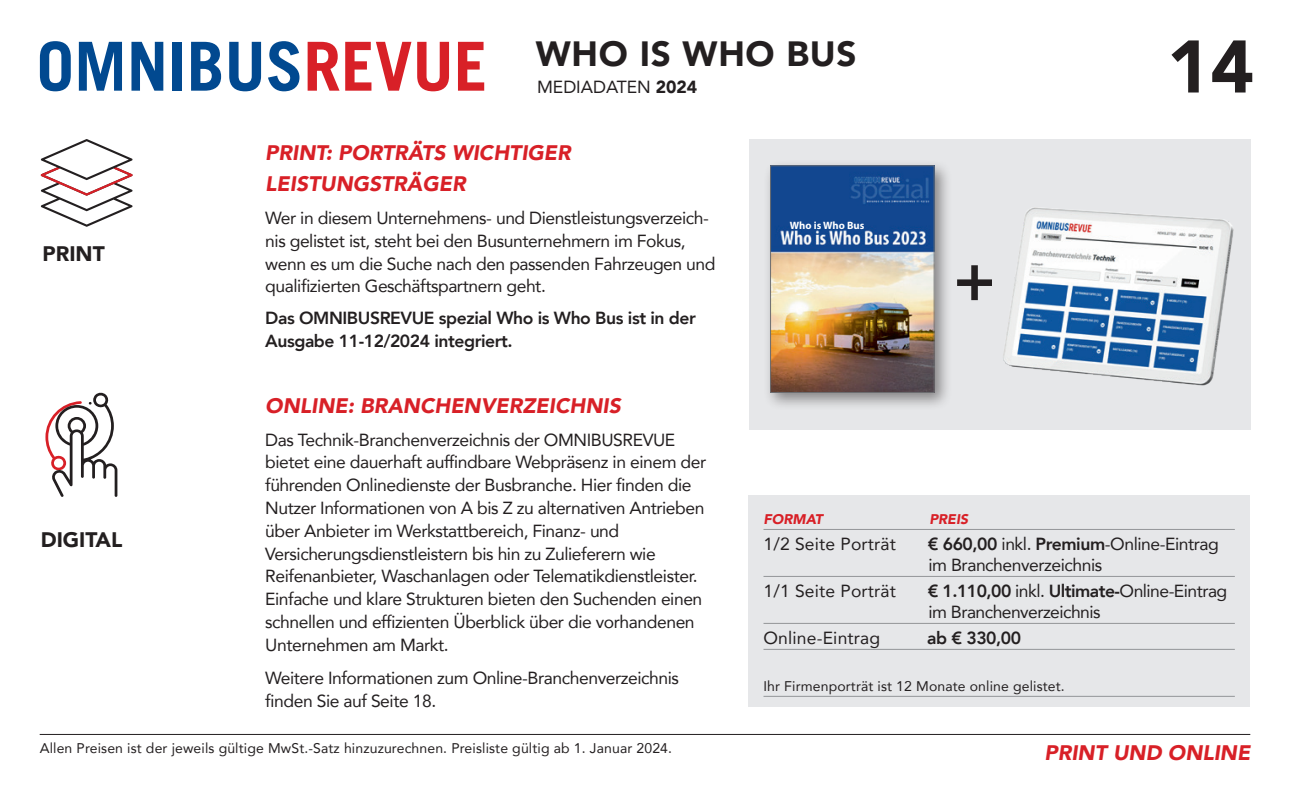
<style>
.page{position:relative;width:1290px;height:794px;background:#fff}
.page>*{position:absolute;margin:0;border:0;box-sizing:border-box;transform-origin:0 0}
.t1{font:900 73.5px "Avenir";color:#231f20}
.t2{font:800 64.4px "Avenir";color:#231f20}
.t3{font:900 35px "Avenir";letter-spacing:.02em;color:#231f20}
.t4{font:italic 900 21px/31.5px "Avenir";color:#d82027}
.t5{font:900 21px "Avenir";color:#231f20}
.t6{font:17.5px/22.8px "Avenir";letter-spacing:-.025em;color:#231f20}
.t7{font:800 17.5px/22.8px "Avenir";letter-spacing:-.025em;color:#231f20}
.t8{font:17.5px "Avenir";letter-spacing:.01em;color:#231f20}
.t9{font:17.5px "Avenir";color:#231f20}
.t10{font:14px "Avenir";letter-spacing:.01em;color:#231f20}
.t11{font:italic 900 14px "Avenir";color:#d82027}
.t12{font:700 10.67px "Myriad Pro";color:#fff}
.s1{font-weight:900}
.s2{font-weight:800}
</style>
<div class="page">
<hr style="left:40px;top:734px;width:1210px;height:1px;background:#231f20">
<svg style="left:172px;top:42px;width:1px;height:49px"></svg>
<svg style="left:39px;top:41px;width:83px;height:51px"></svg>
<svg style="left:131px;top:41px;width:33px;height:50px"></svg>
<div style="left:173px;top:42px;width:9px;height:49px;background:#014990"></div>
<svg style="left:191px;top:41px;width:259px;height:51px"></svg>
<svg style="left:458px;top:41px;width:27px;height:50px"></svg>
<div style="left:749px;top:139px;width:501px;height:290px;background:#e6e7e9"></div>
<svg style="left:41px;top:139px;width:92px;height:88px"></svg>
<svg style="left:45px;top:392px;width:72px;height:105px"></svg>
<div style="left:748px;top:495px;width:502px;height:212px;background:#e6e7e9"></div>
<hr style="left:763px;top:529px;width:472px;height:1px;background:#939598">
<hr style="left:763px;top:576px;width:472px;height:1px;background:#939598">
<hr style="left:763px;top:623px;width:472px;height:1px;background:#939598">
<hr style="left:763px;top:649px;width:472px;height:1px;background:#939598">
<hr style="left:763px;top:696px;width:472px;height:1px;background:#939598">
<img style="left:1003px;top:208px;width:231px;height:178px">
<div style="left:764px;top:159px;width:189px;height:252px;background:#231f20;opacity:.5"></div>
<img style="left:772px;top:167px;width:160px;height:224px">
<div style="left:770px;top:165px;width:164px;height:228px;border:1px solid #6c6d70"></div>
<p class="t5" style="left:43px;top:236px;width:64px">PRINT</p>
<p class="t5" style="left:41px;top:522px;width:83px">DIGITAL</p>
<h3 class="t3" style="left:536px;top:24px;width:322px">WHO IS WHO BUS</h3>
<p class="t9" style="left:537px;top:73px;width:162px">MEDIADATEN <span class="s1">2024</span></p>
<p class="t4" style="left:265px;top:137px;width:307px">PRINT: PORTRÄTS WICHTIGER<br>LEISTUNGSTRÄGER</p>
<p class="t6" style="left:265px;top:206px;width:452px">Wer in diesem Unternehmens- und Dienstleistungsverzeich&shy;nis gelistet ist, steht bei den Busunternehmern im Fokus, wenn es um die Suche nach den passenden Fahrzeugen und qualifizierten Geschäftspartnern geht.</p>
<p class="t7" style="left:265px;top:306px;width:432px">Das OMNIBUSREVUE spezial Who is Who Bus ist in der<br>Ausgabe 11-12/2024 integriert.</p>
<p class="t12" style="left:790px;top:218px;width:76px">Who is Who Bus</p>
<h2 class="t2" style="left:953px;top:230px;width:44px">+</h2>
<h1 class="t1" style="left:1167px;top:4px;width:89px">14</h1>
<p class="t4" style="left:265px;top:390px;width:357px">ONLINE: BRANCHENVERZEICHNIS</p>
<p class="t6" style="left:265px;top:428px;width:443px">Das Technik-Branchenverzeichnis der OMNIBUSREVUE bietet eine dauerhaft auffindbare Webpräsenz in einem der führenden Onlinedienste der Busbranche. Hier finden die Nutzer Informationen von A bis Z zu alternativen Antrieben über Anbieter im Werkstattbereich, Finanz- und Versicherungsdienstleistern bis hin zu Zulieferern wie Reifenanbieter, Waschanlagen oder Telematikdienstleister.<br>Einfache und klare Strukturen bieten den Suchenden einen schnellen und effizienten Überblick über die vorhandenen Unternehmen am Markt.</p>
<p class="t6" style="left:265px;top:666px;width:415px">Weitere Informationen zum Online-Branchenverzeichnis finden Sie auf Seite 18.</p>
<p class="t11" style="left:763px;top:508px;width:61px">FORMAT</p>
<p class="t11" style="left:929px;top:508px;width:40px">PREIS</p>
<p class="t8" style="left:763px;top:530px;width:134px">1/2 Seite Porträt</p>
<p class="t6" style="left:928px;top:533px;width:293px;line-height:21px"><span class="s2">€ 660,00</span> inkl. <span class="s2">Premium</span>-Online-Eintrag im Branchenverzeichnis</p>
<p class="t8" style="left:763px;top:577px;width:134px">1/1 Seite Porträt</p>
<p class="t6" style="left:928px;top:580px;width:301px;line-height:21px"><span class="s2">€ 1.110,00</span> inkl. <span class="s2">Ultimate-</span>Online-Eintrag im Branchenverzeichnis</p>
<p class="t8" style="left:763px;top:624px;width:118px">Online-Eintrag</p>
<p class="t7" style="left:927px;top:626px;width:96px">ab € 330,00</p>
<p class="t10" style="left:763px;top:675px;width:303px">Ihr Firmenporträt ist 12 Monate online gelistet.</p>
<p class="t10" style="left:40px;top:737px;width:634px">Allen Preisen ist der jeweils gültige MwSt.-Satz hinzuzurechnen. Preisliste gültig ab 1. Januar 2024.</p>
<p class="t4" style="left:1044px;top:737px;width:207px">PRINT UND ONLINE</p>
</div>
